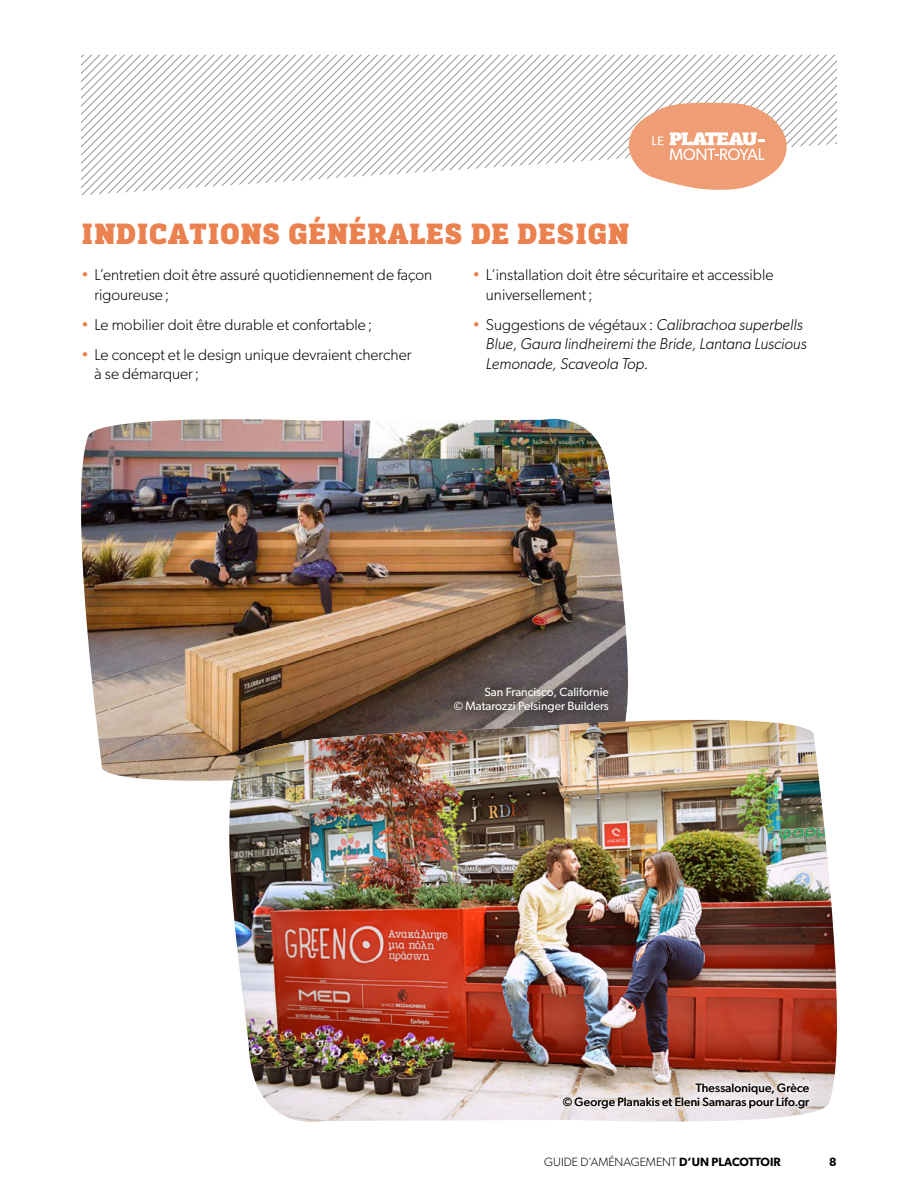
<style>
.page{position:relative;width:918px;height:1188px;background:#fff}
.page>*{position:absolute;margin:0;border:0;box-sizing:border-box;transform-origin:0 0}
.t1{font:900 30px "Kondolar";letter-spacing:.015em;color:#eb814e}
.t2{font:300 15.75px/19.5px "Gibson";color:#000}
.t3{font:italic 300 15.75px/19.5px "Gibson";color:#000}
.t4{font:12px/13.5px "Gibson";letter-spacing:.015em;color:#000;text-align:right}
.t5{font:12px/13.5px "Gibson";color:#fff;text-align:right}
.t6{font:300 12px "Gibson";color:#000}
.t7{font:600 12px "Gibson";color:#000}
.s1{color:#eb814e}
.s2{font-style:normal;color:#eb814e}
.s3{font-style:normal}
.s4{font-weight:600}
</style>
<div class="page">
<svg style="left:81px;top:55px;width:756px;height:140px"></svg>
<svg style="left:628px;top:102px;width:159px;height:90px"></svg>
<img style="left:81px;top:418px;width:547px;height:363px">
<svg style="left:211px;top:708px;width:506px;height:73px"></svg>
<img style="left:229px;top:720px;width:608px;height:402px">
<svg style="left:443px;top:676px;width:177px;height:48px;background:#5e5555"></svg>
<svg style="left:557px;top:1078px;width:258px;height:36px;background:#e5dcda"></svg>
<h1 class="t1" style="left:81px;top:215px;width:18px">INDI</h1>
<h1 class="t1" style="left:149px;top:215px;width:179px">CATIONS GÉNÉ</h1>
<h1 class="t1" style="left:367px;top:215px;width:40px">RALE</h1>
<h1 class="t1" style="left:445px;top:215px;width:185px">S DE DESIGN</h1>
<p class="t2" style="left:94px;top:265px;width:339px;text-indent:-13px"><span class="s1">•</span> L’entretien doit être assuré quotidiennement de façon rigoureuse;</p>
<p class="t2" style="left:81px;top:314px;width:293px"><span class="s1">•</span> Le mobilier doit être durable et confortable;</p>
<p class="t2" style="left:94px;top:344px;width:319px;text-indent:-13px"><span class="s1">•</span> Le concept et le design unique devraient chercher à se démarquer;</p>
<p class="t2" style="left:486px;top:265px;width:289px;text-indent:-13px"><span class="s1">•</span> L’installation doit être sécuritaire et accessible universellement;</p>
<p class="t3" style="left:486px;top:314px;width:322px;text-indent:-13px"><span class="s2">•</span> <span class="s3">Suggestions de végétaux :</span> Calibrachoa superbells<br>Blue, Gaura lindheiremi the Bride, Lantana Luscious<br>Lemonade, Scaveola Top.</p>
<p class="t5" style="left:454px;top:685px;width:157px">San Francisco, Californie<br>© Matarozzi Pelsinger Builders</p>
<p class="t4" style="left:563px;top:1081px;width:248px">Thessalonique, Grèce<br>© George Planakis et Eleni Samaras pour Lifo.gr</p>
<p class="t6" style="left:544px;top:1154px;width:238px">Guide d’aménag ement <span class="s4">D’UN PLACOTTOIR</span></p>
<p class="t7" style="left:829px;top:1154px;width:9px">8</p>
</div>
